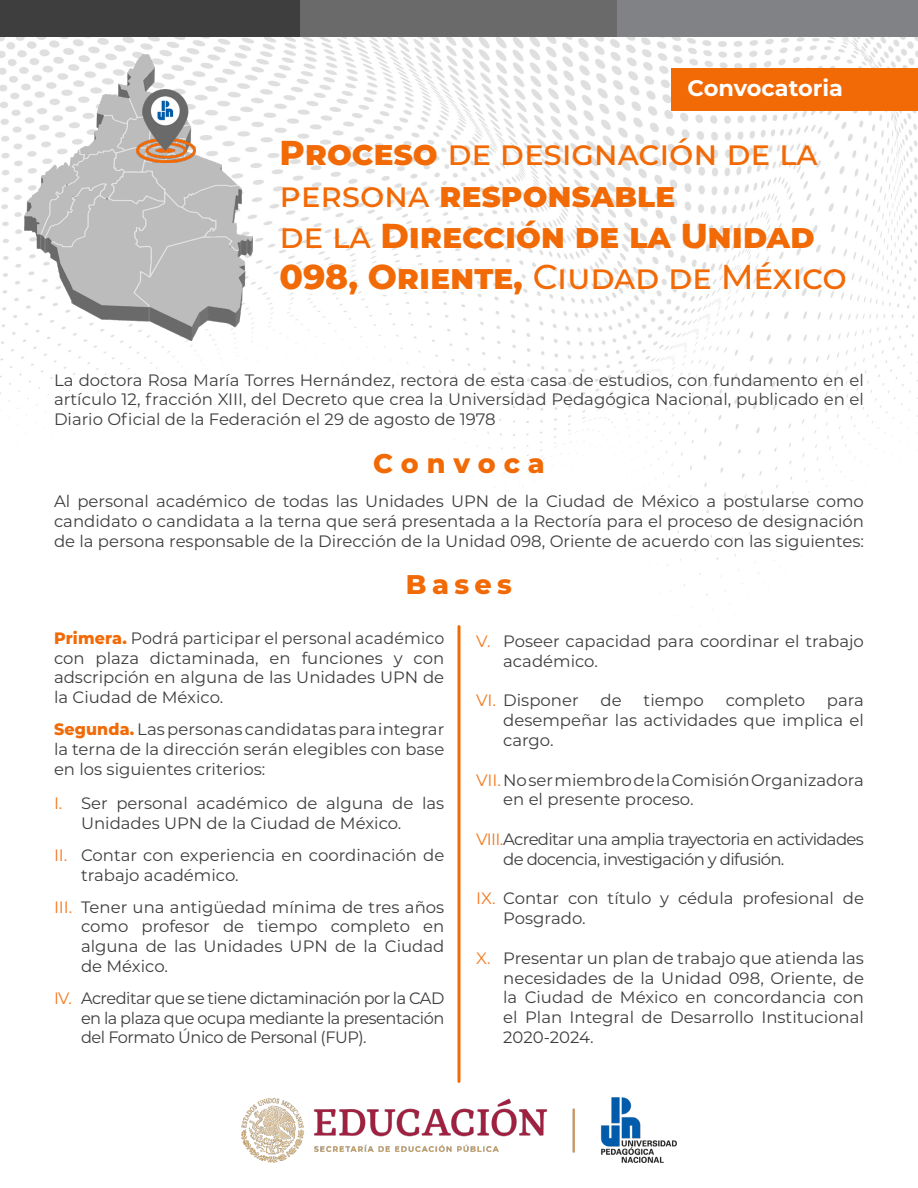
<style>
.page{position:relative;width:918px;height:1188px;background:#fff}
.page>*{position:absolute;margin:0;border:0;box-sizing:border-box;transform-origin:0 0}
.t1{font:500 34.5px/41.4px "Montserrat";letter-spacing:-.005em;color:#f26a06}
.t2{font:800 34.5px "Montserrat";letter-spacing:-.005em;color:#f26a06}
.t3{font:800 27px "Montserrat";color:#f26a06}
.t4{font:700 22.5px "Montserrat";color:#fff}
.t5{font:16.5px/19.8px "Montserrat";color:#3e3e3f;text-align:justify}
.t6{font:16.5px/19.8px "Montserrat";color:#3e3e3f;text-align:justify;scale:.96 1}
.t7{font:16.5px/19.8px "Montserrat";letter-spacing:-.04em;color:#3e3e3f}
.s1{font-weight:800}
.s2{font-weight:500}
.s3{font-weight:800;color:#f26a06}
.s4{color:#f3791f}
</style>
<div class="page">
<img style="left:0;top:37px;width:918px;height:1126px">
<img style="left:24px;top:54px;width:229px;height:287px">
<div style="left:0;top:0;width:301px;height:37px;background:#3e3e3f"></div>
<div style="left:617px;top:0;width:301px;height:37px;background:#808285"></div>
<div style="left:301px;top:0;width:316px;height:37px;background:#6a6a6a"></div>
<img style="left:242px;top:1097px;width:434px;height:65px">
<div style="left:671px;top:69px;width:247px;height:42px;background:#f26a06"></div>
<hr style="left:458px;top:627px;width:2px;height:454px;background:#f26a06">
<img style="left:136px;top:90px;width:60px;height:72px">
<p class="t4" style="left:688px;top:72px;width:157px">Convocatoria</p>
<p class="t1" style="left:280px;top:131px;width:540px"><span class="s1">Proceso</span> de designación de la persona <span class="s1">responsable</span></p>
<p class="t2" style="left:280px;top:210px;width:537px"><span class="s2">de la</span> Dirección de la Unidad</p>
<p class="t1" style="left:280px;top:255px;width:569px"><span class="s1">098, Oriente,</span> Ciudad de México</p>
<p class="t5" style="left:54px;top:369px;width:812px">La doctora Rosa María Torres Hernández, rectora de esta casa de estudios, con fundamento en el artículo 12, fracción XIII, del Decreto que crea la Universidad Pedagógica Nacional, publicado en el Diario Oficial de la Federación el 29 de agosto de 1978</p>
<p class="t3" style="left:373px;top:443px;width:173px">C o n v o c a</p>
<p class="t5" style="left:54px;top:491px;width:812px">Al personal académico de todas las Unidades UPN de la Ciudad de México a postularse como candidato o candidata a la terna que será presentada a la Rectoría para el proceso de designación de la persona responsable de la Dirección de la Unidad 098, Oriente de acuerdo con las siguientes:</p>
<p class="t3" style="left:406px;top:565px;width:108px">Bases</p>
<p class="t6" style="left:54px;top:627px;width:408px"><span class="s3">Primera.</span> Podrá participar el personal académico con plaza dictaminada, en funciones y con adscripción en alguna de las Unidades UPN de la Ciudad de México.</p>
<p class="t5" style="left:54px;top:719px;width:392px"><span class="s3">Segunda.</span> Las personas candidatas para integrar la terna de la dirección serán elegibles con base en los siguientes criterios:</p>
<p class="t5" style="left:81px;top:793px;width:365px;text-indent:-27px"><span class="s4">I.</span> Ser personal académico de alguna de las<br>Unidades UPN de la Ciudad de México.</p>
<p class="t5" style="left:81px;top:845px;width:365px;text-indent:-27px"><span class="s4">II.</span> Contar con experiencia en coordinación de trabajo académico.</p>
<p class="t5" style="left:81px;top:896px;width:365px;text-indent:-27px"><span class="s4">III.</span> Tener una antigüedad mínima de tres años como profesor de tiempo completo en alguna de las Unidades UPN de la Ciudad de México.</p>
<p class="t5" style="left:81px;top:987px;width:365px;text-indent:-27px"><span class="s4">IV.</span> Acreditar que se tiene dictaminación por la CAD en la plaza que ocupa mediante la presentación del Formato Único de Personal (FUP).</p>
<p class="t5" style="left:503px;top:631px;width:362px;text-indent:-27px"><span class="s4">V.</span> Poseer capacidad para coordinar el trabajo académico.</p>
<p class="t5" style="left:476px;top:690px;width:104px"><span class="s4">VI.</span> Disponer</p>
<p class="t5" style="left:601px;top:690px;width:23px">de</p>
<p class="t5" style="left:644px;top:690px;width:62px">tiempo</p>
<p class="t5" style="left:726px;top:690px;width:81px">completo</p>
<p class="t5" style="left:503px;top:690px;width:362px;text-indent:324px">para desempeñar las actividades que implica el cargo.</p>
<p class="t5" style="left:503px;top:769px;width:362px;text-indent:-27px"><span class="s4">VII.</span> No ser miembro de la Comisión Organizadora en el presente proceso.</p>
<p class="t7" style="left:503px;top:829px;width:362px;text-indent:-27px"><span class="s4">VIII.</span>Acreditar una amplia trayectoria en actividades de docencia, investigación y difusión.</p>
<p class="t5" style="left:503px;top:888px;width:362px;text-indent:-27px"><span class="s4">IX.</span> Contar con título y cédula profesional de<br>Posgrado.</p>
<p class="t5" style="left:503px;top:947px;width:362px;text-indent:-27px"><span class="s4">X.</span> Presentar un plan de trabajo que atienda las necesidades de la Unidad 098, Oriente, de la Ciudad de México en concordancia con el Plan Integral de Desarrollo Institucional 2020-2024.</p>
</div>
